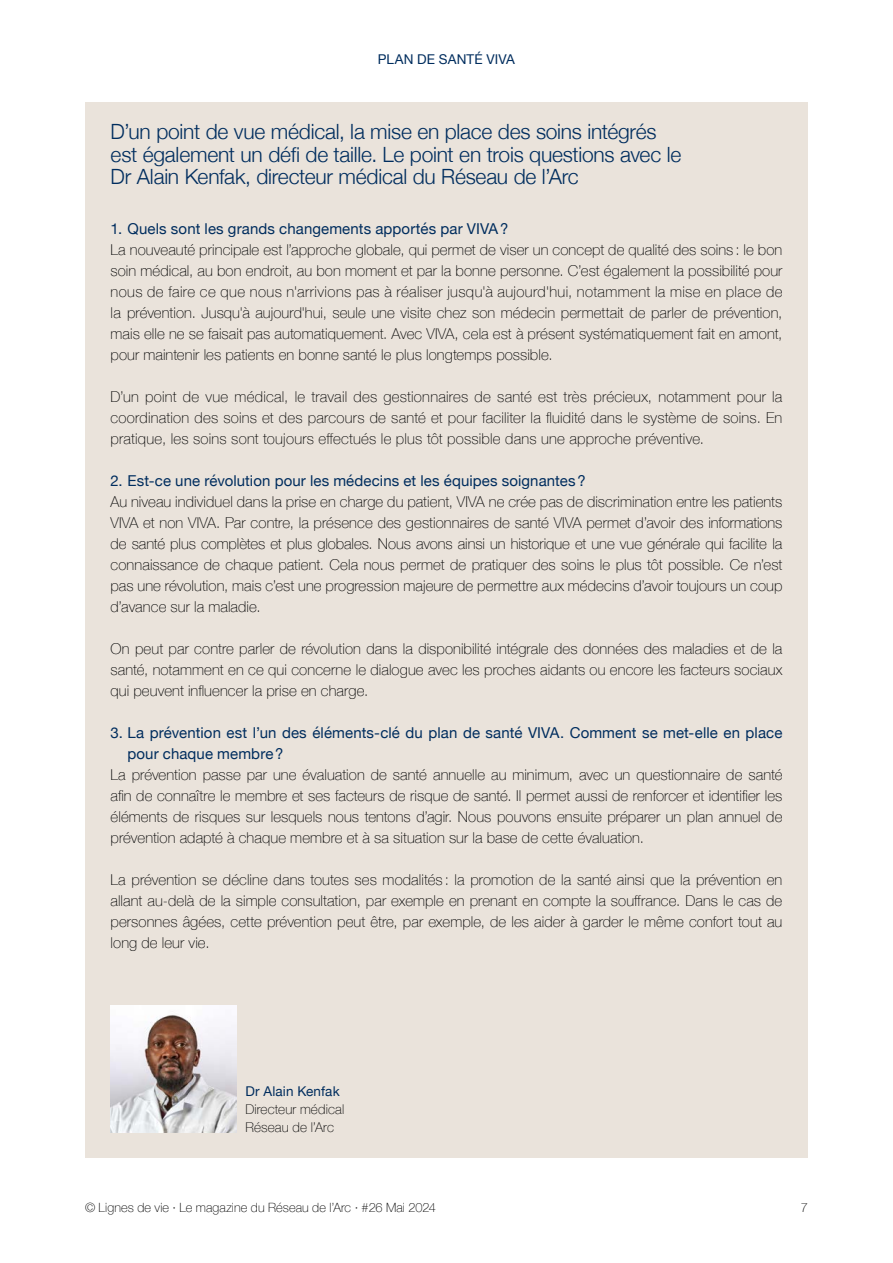
<style>
.page{position:relative;width:893px;height:1263px;background:#fff}
.page>*{position:absolute;margin:0;border:0;box-sizing:border-box;transform-origin:0 0}
.t1{font:300 21px/22.5px "Helvetica Neue";letter-spacing:-.01em;color:#002d5e}
.t2{font:100 15px/21px "Helvetica Neue";letter-spacing:.005em;color:#000;text-align:justify}
.t3{font:15px/21px "Helvetica Neue";letter-spacing:.005em;color:#002d5e}
.t4{font:100 13.5px/18px "Helvetica Neue";letter-spacing:.01em;color:#000}
.t5{font:13.5px "Helvetica Neue";letter-spacing:.01em;color:#002d5e}
.t6{font:100 12.75px "Helvetica Neue";letter-spacing:.005em;color:#000}
</style>
<div class="page">
<div style="left:85px;top:102px;width:723px;height:1056px;background:#eae3db"></div>
<img style="left:111px;top:1006px;width:126px;height:126px">
<p class="t5" style="left:378px;top:49px;width:139px">PLAN DE SANTÉ VIVA</p>
<h1 class="t1" style="left:111px;top:119px;width:572px">D’un point de vue médical, la mise en place des soins intégrés est également un défi de taille. Le point en trois questions avec le<br>Dr Alain Kenfak, directeur médical du Réseau de l’Arc</h1>
<p class="t3" style="left:111px;top:219px;width:399px">1. Quels sont les grands changements apportés par VIVA?</p>
<p class="t2" style="left:111px;top:238px;width:673px">La nouveauté principale est l’approche globale, qui permet de viser un concept de qualité des soins : le bon soin médical, au bon endroit, au bon moment et par la bonne personne. C’est également la possibilité pour nous de faire ce que nous n'arrivions pas à réaliser jusqu'à aujourd'hui, notamment la mise en place de la prévention. Jusqu'à aujourd'hui, seule une visite chez son médecin permettait de parler de prévention, mais elle ne se faisait pas automatiquement. Avec VIVA, cela est à présent systématiquement fait en amont, pour maintenir les patients en bonne santé le plus longtemps possible.</p>
<p class="t2" style="left:111px;top:385px;width:673px">D’un point de vue médical, le travail des gestionnaires de santé est très précieux, notamment pour la coordination des soins et des parcours de santé et pour faciliter la fluidité dans le système de soins. En pratique, les soins sont toujours effectués le plus tôt possible dans une approche préventive.</p>
<p class="t3" style="left:111px;top:471px;width:477px">2. Est-ce une révolution pour les médecins et les équipes soignantes?</p>
<p class="t2" style="left:111px;top:490px;width:673px">Au niveau individuel dans la prise en charge du patient, VIVA ne crée pas de discrimination entre les patients VIVA et non VIVA. Par contre, la présence des gestionnaires de santé VIVA permet d’avoir des informations de santé plus complètes et plus globales. Nous avons ainsi un historique et une vue générale qui facilite la connaissance de chaque patient. Cela nous permet de pratiquer des soins le plus tôt possible. Ce n’est pas une révolution, mais c’est une progression majeure de permettre aux médecins d’avoir toujours un coup d’avance sur la maladie.</p>
<p class="t2" style="left:111px;top:637px;width:673px">On peut par contre parler de révolution dans la disponibilité intégrale des données des maladies et de la santé, notamment en ce qui concerne le dialogue avec les proches aidants ou encore les facteurs sociaux qui peuvent influencer la prise en charge.</p>
<p class="t3" style="left:128px;top:723px;width:656px;text-indent:-17px">3. La prévention est l’un des éléments-clé du plan de santé VIVA. Comment se met-elle en place pour chaque membre?</p>
<p class="t2" style="left:111px;top:763px;width:673px">La prévention passe par une évaluation de santé annuelle au minimum, avec un questionnaire de santé afin de connaître le membre et ses facteurs de risque de santé. Il permet aussi de renforcer et identifier les éléments de risques sur lesquels nous tentons d’agir. Nous pouvons ensuite préparer un plan annuel de prévention adapté à chaque membre et à sa situation sur la base de cette évaluation.</p>
<p class="t2" style="left:111px;top:868px;width:673px">La prévention se décline dans toutes ses modalités : la promotion de la santé ainsi que la prévention en allant au-delà de la simple consultation, par exemple en prenant en compte la souffrance. Dans le cas de personnes âgées, cette prévention peut être, par exemple, de les aider à garder le même confort tout au long de leur vie.</p>
<p class="t5" style="left:245px;top:1082px;width:96px">Dr Alain Kenfak</p>
<p class="t4" style="left:245px;top:1100px;width:101px">Directeur médical<br>Réseau de l’Arc</p>
<p class="t6" style="left:85px;top:1198px;width:352px">© Lignes de vie · Le magazine du Réseau de l’Arc · #26 Mai 2024</p>
<p class="t6" style="left:801px;top:1198px;width:9px">7</p>
</div>
